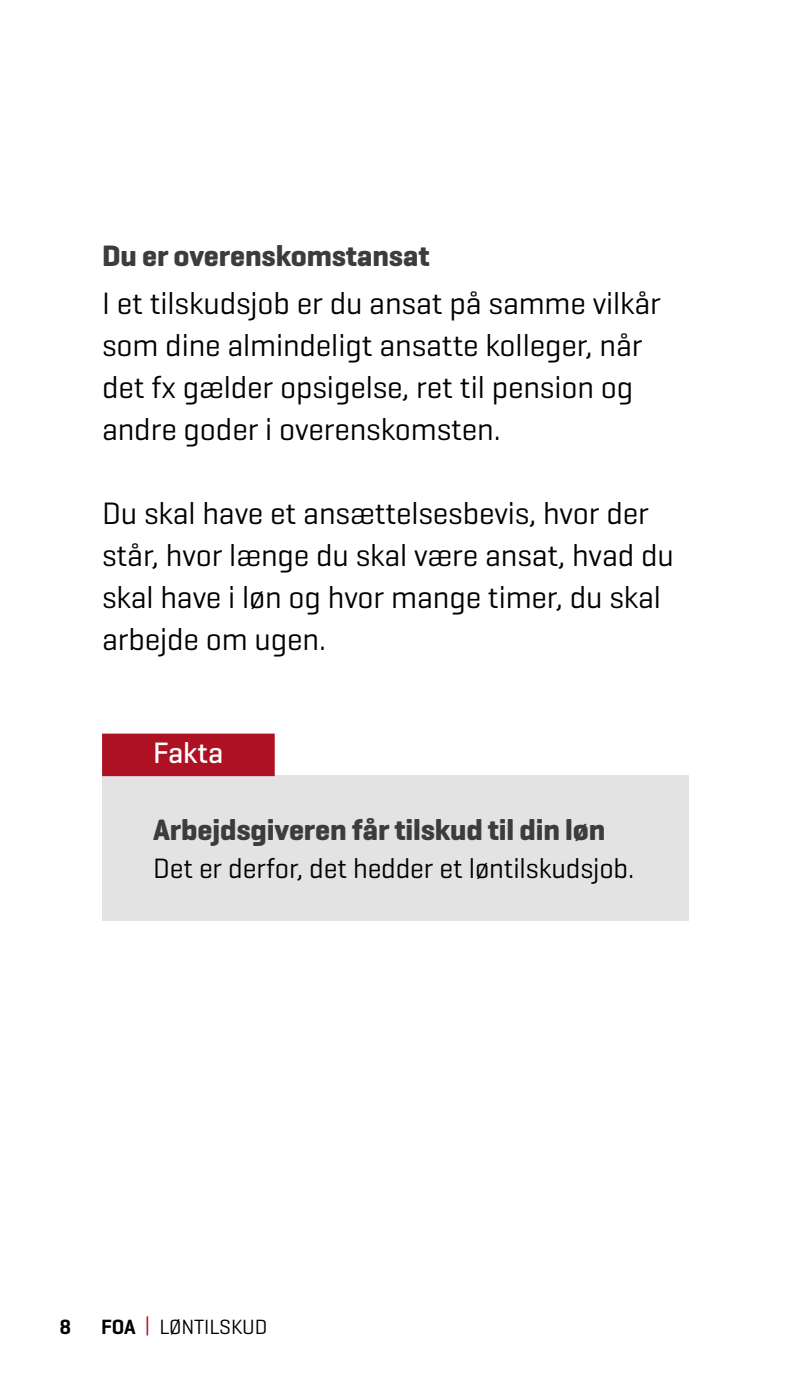
<style>
.page{position:relative;width:791px;height:1395px;background:#fff}
.page>*{position:absolute;margin:0;border:0;box-sizing:border-box;transform-origin:0 0}
.t1{font:31.5px/42px "Geogrotesque";letter-spacing:-.005em;color:#000}
.t2{font:700 30px "Geogrotesque";letter-spacing:-.005em;color:#3c3c3b}
.t3{font:500 30px "Geogrotesque";color:#fff}
.t4{font:28.5px "Geogrotesque";letter-spacing:-.005em;color:#000}
.t5{font:21px "Geogrotesque";letter-spacing:-.005em;color:#000}
.t6{font:600 21px "Geogrotesque";color:#000}
.s1{font-weight:600}
.s2{color:#ae1122}
</style>
<div class="page">
<div style="left:102px;top:775px;width:587px;height:145px;background:#e3e3e3"></div>
<div style="left:102px;top:733px;width:173px;height:43px;background:#ae1122"></div>
<p class="t2" style="left:102px;top:237px;width:329px">Du er overenskomstansat</p>
<p class="t1" style="left:102px;top:281px;width:560px">I et tilskudsjob er du ansat på samme vilkår som dine almindeligt ansatte kolleger, når det fx gælder opsigelse, ret til pension og andre goder i overenskomsten.</p>
<p class="t1" style="left:102px;top:491px;width:573px">Du skal have et ansættelsesbevis, hvor der står, hvor længe du skal være ansat, hvad du skal have i løn og hvor mange timer, du skal arbejde om ugen.</p>
<p class="t3" style="left:153px;top:734px;width:72px">Fakta</p>
<p class="t2" style="left:153px;top:811px;width:454px">Arbejdsgiveren får tilskud til din løn</p>
<p class="t4" style="left:153px;top:850px;width:483px">Det er derfor, det hedder et løntilskudsjob.</p>
<p class="t6" style="left:60px;top:1314px;width:13px">8</p>
<p class="t5" style="left:101px;top:1314px;width:168px"><span class="s1">FOA</span> <span class="s2">|</span> LØNTILSKUD</p>
</div>
